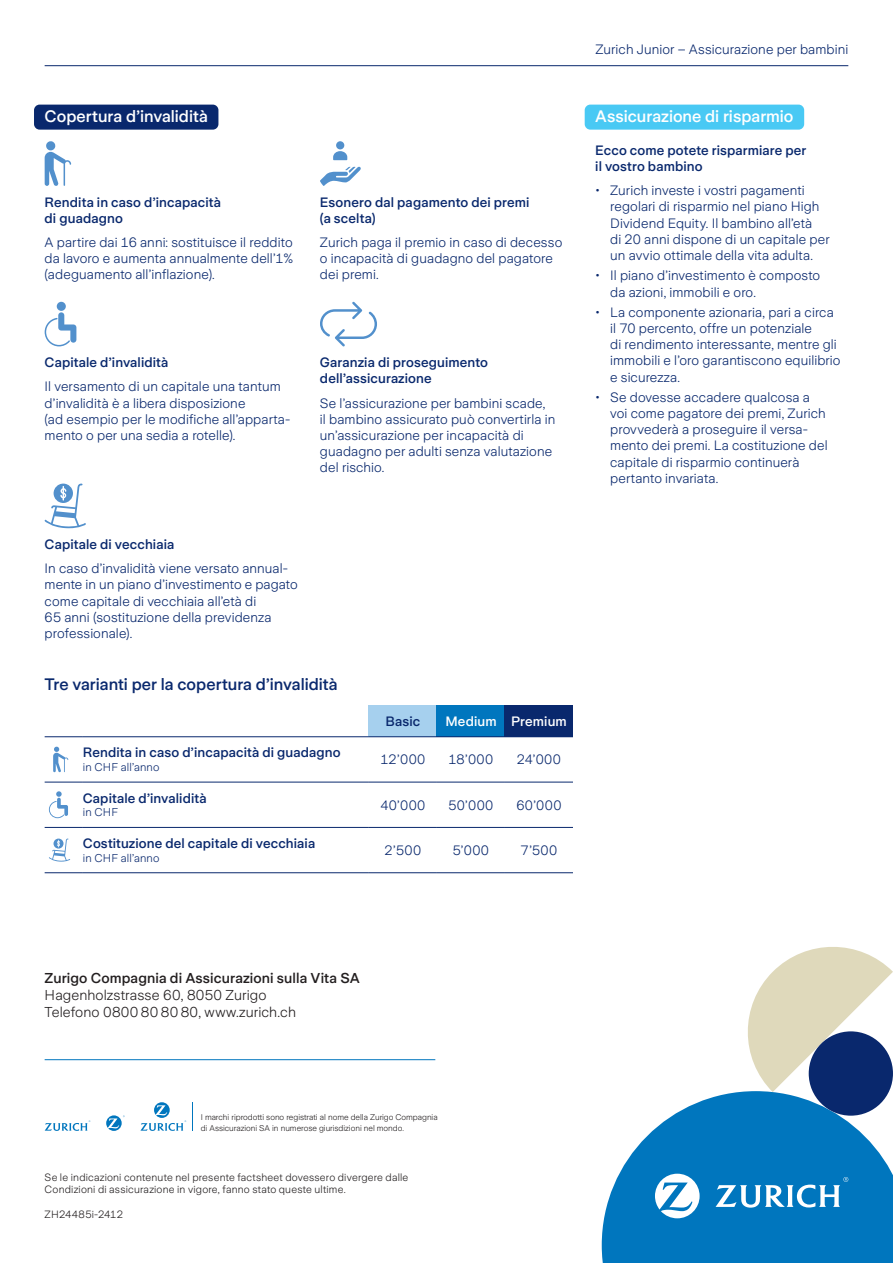
<style>
.page{position:relative;width:893px;height:1263px;background:#fff}
.page>*{position:absolute;margin:0;border:0;box-sizing:border-box;transform-origin:0 0}
.t1{font:500 16.5px "Zurich Sans";color:#fff}
.t2{font:500 16.5px "Zurich Sans";color:#09286d}
.t3{font:300 14.25px/17.1px "Zurich Sans";letter-spacing:.005em;color:#231f20}
.t4{font:500 14.25px "Zurich Sans";letter-spacing:.005em;color:#231f20}
.t5{font:300 13.5px/16.2px "Zurich Sans";letter-spacing:.01em;color:#09286d}
.t6{font:500 13.5px/16.2px "Zurich Sans";letter-spacing:.01em;color:#09286d}
.t7{font:500 13.5px "Zurich Sans";letter-spacing:.005em;color:#fff}
.t8{font:300 11.25px "Zurich Sans";letter-spacing:.015em;color:#09286d}
.t9{font:300 10.5px/12.6px "Zurich Sans";letter-spacing:.02em;color:#231f20}
.t10{font:300 8.25px/10.5px "Zurich Sans";letter-spacing:-.005em;color:#231f20}
</style>
<div class="page">
<hr style="left:45px;top:65px;width:803px;height:1px;background:#09286d">
<div style="left:34px;top:105px;width:184px;height:25px;background:#09286d;border-radius:6px"></div>
<svg style="left:45px;top:141px;width:26px;height:45px"></svg>
<svg style="left:320px;top:167px;width:41px;height:19px"></svg>
<svg style="left:333px;top:151px;width:14px;height:9px"></svg>
<div style="left:336px;top:141px;width:8px;height:8px;background:#5290cc;border-radius:50%"></div>
<div style="left:57px;top:302px;width:9px;height:9px;background:#5290cc;border-radius:50%"></div>
<svg style="left:45px;top:312px;width:31px;height:34px"></svg>
<svg style="left:320px;top:302px;width:57px;height:44px"></svg>
<svg style="left:45px;top:483px;width:41px;height:45px"></svg>
<div style="left:585px;top:105px;width:219px;height:25px;background:#49c9f4;border-radius:6px"></div>
<div style="left:369px;top:705px;width:68px;height:32px;background:#a6d0ee"></div>
<div style="left:437px;top:705px;width:68px;height:32px;background:#0076be"></div>
<div style="left:505px;top:705px;width:68px;height:32px;background:#09286d"></div>
<hr style="left:45px;top:736px;width:38px;height:1px;background:#09286d">
<hr style="left:83px;top:736px;width:286px;height:1px;background:#09286d">
<hr style="left:369px;top:736px;width:68px;height:1px;background:#09286d">
<hr style="left:437px;top:736px;width:68px;height:1px;background:#09286d">
<hr style="left:45px;top:782px;width:38px;height:1px;background:#09286d">
<hr style="left:83px;top:782px;width:286px;height:1px;background:#09286d">
<hr style="left:369px;top:782px;width:68px;height:1px;background:#09286d">
<hr style="left:437px;top:782px;width:68px;height:1px;background:#09286d">
<hr style="left:505px;top:782px;width:68px;height:1px;background:#09286d">
<hr style="left:45px;top:827px;width:38px;height:1px;background:#09286d">
<hr style="left:83px;top:827px;width:286px;height:1px;background:#09286d">
<hr style="left:369px;top:827px;width:68px;height:1px;background:#09286d">
<hr style="left:437px;top:827px;width:68px;height:1px;background:#09286d">
<hr style="left:505px;top:827px;width:68px;height:1px;background:#09286d">
<hr style="left:45px;top:872px;width:38px;height:1px;background:#09286d">
<hr style="left:83px;top:872px;width:286px;height:1px;background:#09286d">
<hr style="left:369px;top:872px;width:68px;height:1px;background:#09286d">
<hr style="left:437px;top:872px;width:68px;height:1px;background:#09286d">
<hr style="left:505px;top:872px;width:68px;height:1px;background:#09286d">
<svg style="left:53px;top:746px;width:15px;height:26px"></svg>
<svg style="left:49px;top:791px;width:19px;height:27px"></svg>
<svg style="left:49px;top:838px;width:21px;height:24px"></svg>
<svg style="left:602px;top:1092px;width:291px;height:171px;fill:#0076be"></svg>
<svg style="left:740px;top:947px;width:153px;height:145px"></svg>
<div style="left:809px;top:1031px;width:84px;height:85px;background:#09286d;border-radius:50%"></div>
<svg style="left:140px;top:1102px;width:46px;height:29px"></svg>
<svg style="left:45px;top:1120px;width:45px;height:11px"></svg>
<svg style="left:106px;top:1115px;width:19px;height:16px"></svg>
<svg style="left:192px;top:1102px;width:1px;height:29px"></svg>
<hr style="left:45px;top:1059px;width:390px;height:1px;background:#0076be">
<svg style="left:655px;top:1174px;width:45px;height:44px"></svg>
<svg style="left:715px;top:1177px;width:133px;height:30px"></svg>
<p class="t1" style="left:45px;top:108px;width:165px">Copertura d’invalidità</p>
<p class="t6" style="left:45px;top:194px;width:178px">Rendita in caso d’incapacità di guadagno</p>
<p class="t5" style="left:45px;top:234px;width:250px;text-align:justify">A partire dai 16 anni: sostituisce il reddito da lavoro e aumenta annualmente dell’1% (adeguamento all’inflazione).</p>
<p class="t6" style="left:320px;top:194px;width:211px">Esonero dal pagamento dei premi (a scelta)</p>
<p class="t5" style="left:320px;top:234px;width:244px">Zurich paga il premio in caso di decesso o incapacità di guadagno del pagatore dei premi.</p>
<p class="t6" style="left:45px;top:355px;width:125px">Capitale d’invalidità</p>
<p class="t5" style="left:45px;top:379px;width:247px">Il versamento di un capitale una tantum d’invalidità è a libera disposizione<br>(ad esempio per le modifiche all’apparta&shy;mento o per una sedia a rotelle).</p>
<p class="t6" style="left:320px;top:355px;width:170px">Garanzia di proseguimento dell’assicurazione</p>
<p class="t5" style="left:320px;top:395px;width:237px">Se l’assicurazione per bambini scade,<br>il bambino assicurato può convertirla in un’assicurazione per incapacità di guadagno per adulti senza valutazione del rischio.</p>
<p class="t6" style="left:45px;top:536px;width:131px">Capitale di vecchiaia</p>
<p class="t5" style="left:45px;top:561px;width:255px">In caso d’invalidità viene versato annual&shy;mente in un piano d’investimento e pagato come capitale di vecchiaia all’età di<br>65 anni (sostituzione della previdenza professionale).</p>
<p class="t2" style="left:45px;top:675px;width:294px">Tre varianti per la copertura d’invalidità</p>
<p class="t6" style="left:83px;top:745px;width:259px">Rendita in caso d’incapacità di guadagno</p>
<p class="t8" style="left:83px;top:761px;width:78px">in CHF all’anno</p>
<p class="t6" style="left:83px;top:790px;width:125px">Capitale d’invalidità</p>
<p class="t8" style="left:83px;top:806px;width:37px">in CHF</p>
<p class="t6" style="left:83px;top:836px;width:234px">Costituzione del capitale di vecchiaia</p>
<p class="t8" style="left:83px;top:851px;width:78px">in CHF all’anno</p>
<p class="t6" style="left:385px;top:713px;width:36px">Basic</p>
<p class="t7" style="left:445px;top:713px;width:123px">Medium Premium</p>
<p class="t5" style="left:380px;top:752px;width:46px">12’000</p>
<p class="t5" style="left:449px;top:752px;width:46px">18’000</p>
<p class="t5" style="left:517px;top:752px;width:45px">24’000</p>
<p class="t5" style="left:380px;top:797px;width:47px">40’000</p>
<p class="t5" style="left:448px;top:797px;width:46px">50’000</p>
<p class="t5" style="left:516px;top:797px;width:47px">60’000</p>
<p class="t5" style="left:385px;top:842px;width:38px">2’500</p>
<p class="t5" style="left:453px;top:842px;width:38px">5’000</p>
<p class="t5" style="left:521px;top:842px;width:38px">7’500</p>
<p class="t5" style="left:595px;top:42px;width:254px">Zurich Junior – Assicurazione per bambini</p>
<p class="t1" style="left:595px;top:108px;width:200px">Assicurazione di risparmio</p>
<p class="t6" style="left:595px;top:142px;width:213px">Ecco come potete risparmiare per il vostro bambino</p>
<p class="t5" style="left:610px;top:183px;width:221px;text-indent:-15px">• Zurich investe i vostri pagamenti regolari di risparmio nel piano High Dividend Equity. Il bambino all’età<br>di 20 anni dispone di un capitale per un avvio ottimale della vita adulta.</p>
<p class="t5" style="left:610px;top:268px;width:212px;text-indent:-15px">• Il piano d’investimento è composto da azioni, immobili e oro.</p>
<p class="t5" style="left:610px;top:304px;width:232px;text-indent:-15px">• La componente azionaria, pari a circa il 70 percento, offre un potenziale<br>di rendimento interessante, mentre gli immobili e l’oro garantiscono equilibrio e sicurezza.</p>
<p class="t5" style="left:610px;top:389px;width:219px;text-indent:-15px">• Se dovesse accadere qualcosa a voi come pagatore dei premi, Zurich provvederà a proseguire il versa&shy;mento dei premi. La costituzione del capitale di risparmio continuerà pertanto invariata.</p>
<p class="t4" style="left:45px;top:970px;width:317px">Zurigo Compagnia di Assicurazioni sulla Vita SA</p>
<p class="t3" style="left:45px;top:987px;width:253px">Hagenholzstrasse 60, 8050 Zurigo<br>Telefono 0800 80 80 80, www.zurich.ch</p>
<p class="t10" style="left:201px;top:1112px;width:238px">I marchi riprodotti sono registrati al nome della Zurigo Compagnia di Assicurazioni SA in numerose giurisdizioni nel mondo.</p>
<p class="t9" style="left:45px;top:1171px;width:365px">Se le indicazioni contenute nel presente factsheet dovessero divergere dalle<br>Condizioni di assicurazione in vigore, fanno stato queste ultime.</p>
<p class="t9" style="left:45px;top:1208px;width:80px">ZH24485i-2412</p>
</div>
